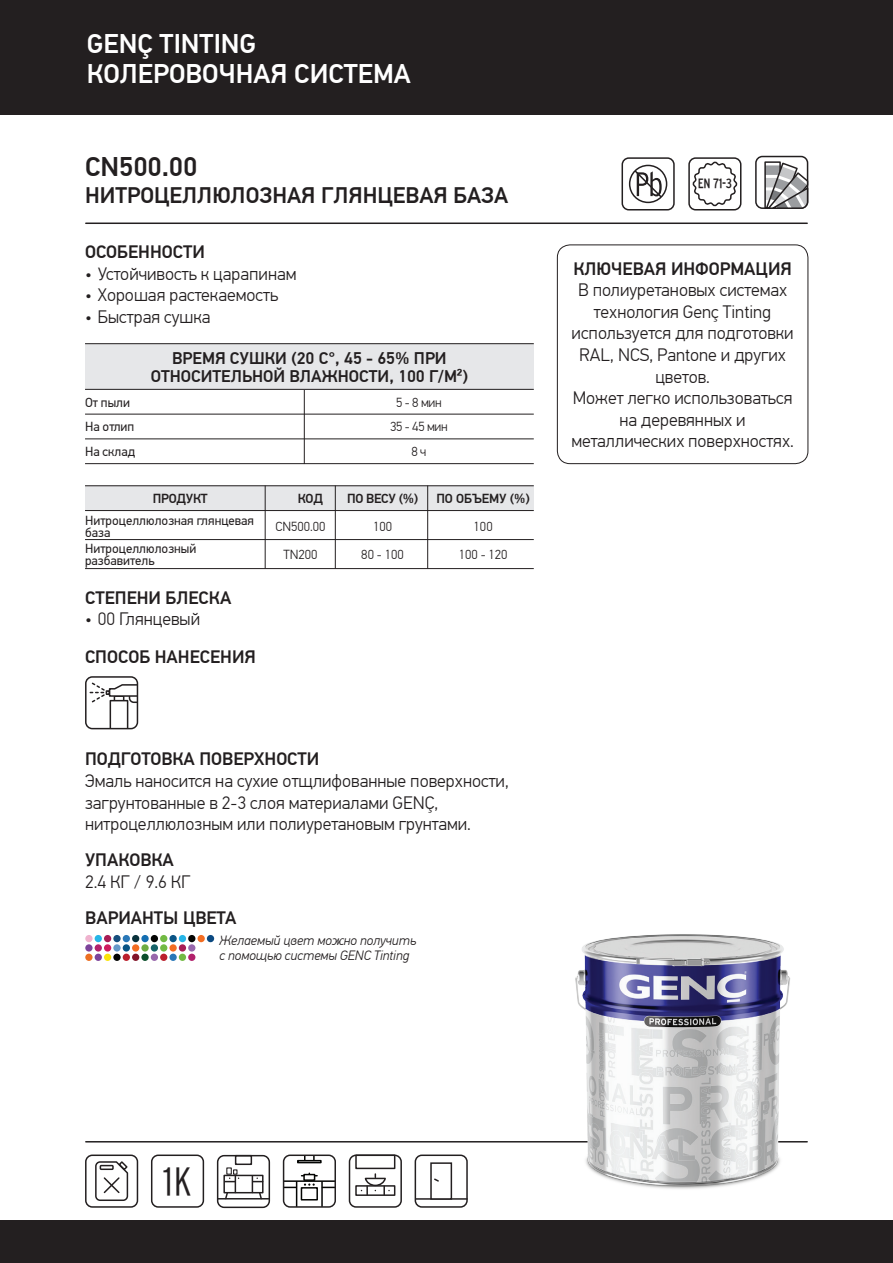
<style>
.page{position:relative;width:893px;height:1263px;background:#fff}
.page>*{position:absolute;margin:0;border:0;box-sizing:border-box;transform-origin:0 0}
.t1{font:39.3px "Interstate Condensed X Light";color:#231f20}
.t2{font:500 27px/30px "PF Din Text Pro";color:#fff}
.t3{font:500 27px "PF Din Text Pro";color:#231f20}
.t4{font:500 22.5px "PF Din Text Pro";color:#231f20}
.t5{font:300 18px/21.6px "PF Din Text Pro";color:#231f20;text-align:center}
.t6{font:500 18px "PF Din Text Pro";color:#231f20}
.t7{font:500 16.8px/18px "PF Din Text Pro";color:#231f20;text-align:center}
.t8{font:italic 300 13.5px/15px "PF Din Text Pro";color:#231f20}
.t9{font:13.5px "Interstate Condensed X Book";color:#231f20}
.t10{font:13.2px/12px "PF Din Text Pro";color:#231f20}
.t11{font:300 13.2px/27.9px "PF Din Text Pro";color:#231f20;text-align:center}
.t12{font:500 13.2px "PF Din Text Pro";letter-spacing:-.02em;color:#231f20}
.t13{font:300 13.2px/24.8px "PF Din Text Pro";letter-spacing:-.02em;color:#231f20;text-align:center}
</style>
<div class="page">
<div style="left:0;top:0;width:893px;height:115px;background:#231f20"></div>
<div style="left:0;top:1220px;width:893px;height:43px;background:#231f20"></div>
<hr style="left:86px;top:222px;width:721px;height:2px;background:#231f20">
<hr style="left:86px;top:1141px;width:721px;height:1px;background:#231f20">
<div style="left:151px;top:1154px;width:53px;height:54px;border:2px solid #231f20;border-radius:7px"></div>
<div style="left:557px;top:244px;width:251px;height:220px;border:1px solid #231f20;border-radius:13px"></div>
<div style="left:85px;top:676px;width:53px;height:53px;border:2px solid #231f20;border-radius:7px"></div>
<svg style="left:90px;top:681px;width:47px;height:48px"></svg>
<div style="left:85px;top:486px;width:449px;height:25px;background:#e6e7e9"></div>
<hr style="left:85px;top:485px;width:449px;height:1px;background:#231f20">
<hr style="left:85px;top:510px;width:449px;height:1px;background:#231f20">
<hr style="left:265px;top:485px;width:1px;height:84px;background:#231f20">
<hr style="left:335px;top:485px;width:1px;height:84px;background:#231f20">
<hr style="left:427px;top:485px;width:1px;height:84px;background:#231f20">
<hr style="left:85px;top:539px;width:449px;height:1px;background:#231f20">
<hr style="left:85px;top:568px;width:449px;height:1px;background:#231f20">
<hr style="left:85px;top:463px;width:449px;height:1px;background:#231f20">
<hr style="left:304px;top:389px;width:1px;height:75px;background:#231f20">
<hr style="left:85px;top:414px;width:449px;height:1px;background:#231f20">
<hr style="left:85px;top:438px;width:449px;height:1px;background:#231f20">
<img style="left:573px;top:934px;width:219px;height:255px">
<div style="left:621px;top:157px;width:54px;height:53px;border:2px solid #231f20;border-radius:7px"></div>
<svg style="left:628px;top:164px;width:40px;height:40px"></svg>
<div style="left:688px;top:157px;width:53px;height:53px;border:2px solid #231f20;border-radius:7px"></div>
<svg style="left:691px;top:157px;width:48px;height:89px"></svg>
<div style="left:755px;top:156px;width:53px;height:53px;border:2px solid #231f20;border-radius:7px"></div>
<svg style="left:764px;top:161px;width:45px;height:48px"></svg>
<div style="left:217px;top:1155px;width:53px;height:53px;border:2px solid #231f20;border-radius:7px"></div>
<hr style="left:218px;top:1198px;width:51px;height:1px;background:#231f20">
<div style="left:235px;top:1155px;width:17px;height:10px;border:2px solid #231f20"></div>
<div style="left:226px;top:1167px;width:6px;height:8px;border:1px solid #231f20"></div>
<svg style="left:224px;top:1169px;width:39px;height:31px"></svg>
<div style="left:85px;top:1154px;width:53px;height:54px;border:2px solid #231f20;border-radius:7px"></div>
<svg style="left:95px;top:1161px;width:34px;height:40px"></svg>
<div style="left:349px;top:1154px;width:53px;height:54px;border:2px solid #231f20;border-radius:7px"></div>
<div style="left:355px;top:1185px;width:40px;height:11px;border:2px solid #231f20"></div>
<div style="left:355px;top:1154px;width:40px;height:15px;border:2px solid #231f20"></div>
<svg style="left:361px;top:1174px;width:29px;height:21px"></svg>
<svg style="left:286px;top:1173px;width:47px;height:32px"></svg>
<svg style="left:298px;top:1157px;width:23px;height:3px"></svg>
<div style="left:297px;top:1160px;width:25px;height:3px;border:2px solid #040503"></div>
<div style="left:283px;top:1154px;width:53px;height:54px;border:2px solid #231f20;border-radius:7px"></div>
<div style="left:415px;top:1154px;width:53px;height:54px;border:2px solid #231f20;border-radius:7px"></div>
<hr style="left:416px;top:1198px;width:51px;height:2px;background:#231f20">
<div style="left:430px;top:1162px;width:22px;height:38px;border:2px solid #231f20"></div>
<svg style="left:434px;top:1178px;width:5px;height:4px"></svg>
<div style="left:85px;top:343px;width:449px;height:46px;background:#e6e7e9"></div>
<hr style="left:85px;top:389px;width:449px;height:1px;background:#231f20">
<hr style="left:85px;top:343px;width:449px;height:1px;background:#231f20">
<div style="left:207px;top:935px;width:7px;height:7px;background:#0b4981;border-radius:50%"></div>
<div style="left:198px;top:935px;width:7px;height:7px;background:#f36d22;border-radius:50%"></div>
<div style="left:188px;top:935px;width:7px;height:7px;background:#040503;border-radius:50%"></div>
<div style="left:179px;top:935px;width:7px;height:7px;background:#26b5e7;border-radius:50%"></div>
<div style="left:169px;top:935px;width:8px;height:7px;background:#0a5485;border-radius:50%"></div>
<div style="left:160px;top:935px;width:7px;height:7px;background:#72ba43;border-radius:50%"></div>
<div style="left:151px;top:935px;width:7px;height:7px;background:#040503;border-radius:50%"></div>
<div style="left:141px;top:935px;width:8px;height:7px;background:#146eb1;border-radius:50%"></div>
<div style="left:132px;top:935px;width:7px;height:7px;background:#0a323c;border-radius:50%"></div>
<div style="left:123px;top:935px;width:7px;height:7px;background:#2978b8;border-radius:50%"></div>
<div style="left:113px;top:935px;width:8px;height:7px;background:#174e7d;border-radius:50%"></div>
<div style="left:104px;top:935px;width:7px;height:7px;background:#a71d55;border-radius:50%"></div>
<div style="left:95px;top:935px;width:7px;height:7px;background:#26b5e7;border-radius:50%"></div>
<div style="left:85px;top:935px;width:8px;height:7px;background:#efb2ce;border-radius:50%"></div>
<div style="left:188px;top:944px;width:7px;height:7px;background:#9867ac;border-radius:50%"></div>
<div style="left:179px;top:944px;width:7px;height:7px;background:#a71d55;border-radius:50%"></div>
<div style="left:169px;top:944px;width:8px;height:7px;background:#f36d22;border-radius:50%"></div>
<div style="left:160px;top:944px;width:7px;height:7px;background:#72ba43;border-radius:50%"></div>
<div style="left:151px;top:944px;width:7px;height:7px;background:#166369;border-radius:50%"></div>
<div style="left:141px;top:944px;width:8px;height:7px;background:#6eac43;border-radius:50%"></div>
<div style="left:132px;top:944px;width:7px;height:7px;background:#f36d22;border-radius:50%"></div>
<div style="left:123px;top:944px;width:7px;height:7px;background:#0a5485;border-radius:50%"></div>
<div style="left:113px;top:944px;width:8px;height:7px;background:#6698c8;border-radius:50%"></div>
<div style="left:104px;top:944px;width:7px;height:7px;background:#cf1b5e;border-radius:50%"></div>
<div style="left:95px;top:944px;width:7px;height:7px;background:#b2216c;border-radius:50%"></div>
<div style="left:85px;top:944px;width:8px;height:7px;background:#7d439a;border-radius:50%"></div>
<div style="left:188px;top:954px;width:7px;height:7px;background:#b2216c;border-radius:50%"></div>
<div style="left:179px;top:954px;width:7px;height:7px;background:#72ba43;border-radius:50%"></div>
<div style="left:169px;top:954px;width:8px;height:7px;background:#2978b8;border-radius:50%"></div>
<div style="left:160px;top:954px;width:7px;height:7px;background:#bb1f2c;border-radius:50%"></div>
<div style="left:151px;top:954px;width:7px;height:7px;background:#9867ac;border-radius:50%"></div>
<div style="left:141px;top:954px;width:8px;height:7px;background:#0b4e2b;border-radius:50%"></div>
<div style="left:132px;top:954px;width:7px;height:7px;background:#821529;border-radius:50%"></div>
<div style="left:123px;top:954px;width:7px;height:7px;background:#bb1f2c;border-radius:50%"></div>
<div style="left:113px;top:954px;width:8px;height:7px;background:#040503;border-radius:50%"></div>
<div style="left:104px;top:954px;width:7px;height:7px;background:#fae308;border-radius:50%"></div>
<div style="left:95px;top:954px;width:7px;height:7px;background:#7d439a;border-radius:50%"></div>
<div style="left:85px;top:954px;width:8px;height:7px;background:#ec6f23;border-radius:50%"></div>
<h2 class="t2" style="left:87px;top:29px;width:325px">GENÇ TINTING<br>КОЛЕРОВОЧНАЯ СИСТЕМА</h2>
<h2 class="t3" style="left:85px;top:151px;width:114px">CN500.00</h2>
<p class="t4" style="left:85px;top:182px;width:425px">НИТРОЦЕЛЛЮЛОЗНАЯ ГЛЯНЦЕВАЯ БАЗА</p>
<p class="t6" style="left:85px;top:241px;width:121px">ОСОБЕННОСТИ</p>
<p class="t5" style="left:85px;top:263px;width:213px">• Устойчивость к царапинам</p>
<p class="t5" style="left:85px;top:284px;width:195px">• Хорошая растекаемость</p>
<p class="t5" style="left:85px;top:306px;width:127px">• Быстрая сушка</p>
<p class="t7" style="left:151px;top:349px;width:319px">ВРЕМЯ СУШКИ (20 C°, 45 - 65% ПРИ<br>ОТНОСИТЕЛЬНОЙ ВЛАЖНОСТИ, 100 г/м²)</p>
<p class="t10" style="left:85px;top:396px;width:47px">От пыли</p>
<p class="t13" style="left:390px;top:390px;width:59px">5 - 8 мин<br>35 - 45 мин<br>8 ч</p>
<p class="t10" style="left:85px;top:415px;width:52px;line-height:24.8px">На отлип<br>На склад</p>
<p class="t12" style="left:153px;top:491px;width:56px">ПРОДУКТ</p>
<p class="t12" style="left:298px;top:491px;width:18px">Код</p>
<p class="t12" style="left:347px;top:491px;width:73px">По весу (%)</p>
<p class="t12" style="left:436px;top:491px;width:95px">По объему (%)</p>
<p class="t10" style="left:85px;top:514px;width:170px">Нитроцеллюлозная глянцевая база</p>
<p class="t10" style="left:85px;top:542px;width:113px">Нитроцеллюлозный разбавитель</p>
<p class="t6" style="left:85px;top:587px;width:148px">СТЕПЕНИ БЛЕСКА</p>
<p class="t5" style="left:85px;top:608px;width:117px">• 00 Глянцевый</p>
<p class="t6" style="left:85px;top:646px;width:172px">СПОСОБ НАНЕСЕНИЯ</p>
<p class="t11" style="left:275px;top:512px;width:52px">CN500.00<br>TN200</p>
<p class="t11" style="left:361px;top:512px;width:44px">100<br>80 - 100</p>
<p class="t11" style="left:459px;top:512px;width:50px">100<br>100 - 120</p>
<p class="t6" style="left:85px;top:748px;width:236px">ПОДГОТОВКА ПОВЕРХНОСТИ</p>
<p class="t5" style="left:85px;top:770px;width:425px;text-align:left">Эмаль наносится на сухие отщлифованные поверхности, загрунтованные в 2-3 слоя материалами GENÇ, нитроцеллюлозным или полиуретановым грунтами.</p>
<p class="t6" style="left:85px;top:849px;width:90px">УПАКОВКА</p>
<p class="t5" style="left:85px;top:871px;width:107px">2.4 КГ / 9.6 КГ</p>
<p class="t6" style="left:85px;top:907px;width:153px">ВАРИАНТЫ ЦВЕТА</p>
<p class="t8" style="left:220px;top:933px;width:198px">Желаемый цвет можно получить с помощью системы GENC Tinting</p>
<p class="t9" style="left:698px;top:176px;width:36px">EN 71-3</p>
<p class="t6" style="left:573px;top:258px;width:220px">КЛЮЧЕВАЯ ИНФОРМАЦИЯ</p>
<p class="t5" style="left:571px;top:279px;width:224px">В полиуретановых системах технология Genç Tinting используется для подготовки<br>RAL, NCS, Pantone и других цветов.<br>Может легко использоваться на деревянных и металлических поверхностях.</p>
<h1 class="t1" style="left:163px;top:1159px;width:30px">1K</h1>
</div>
